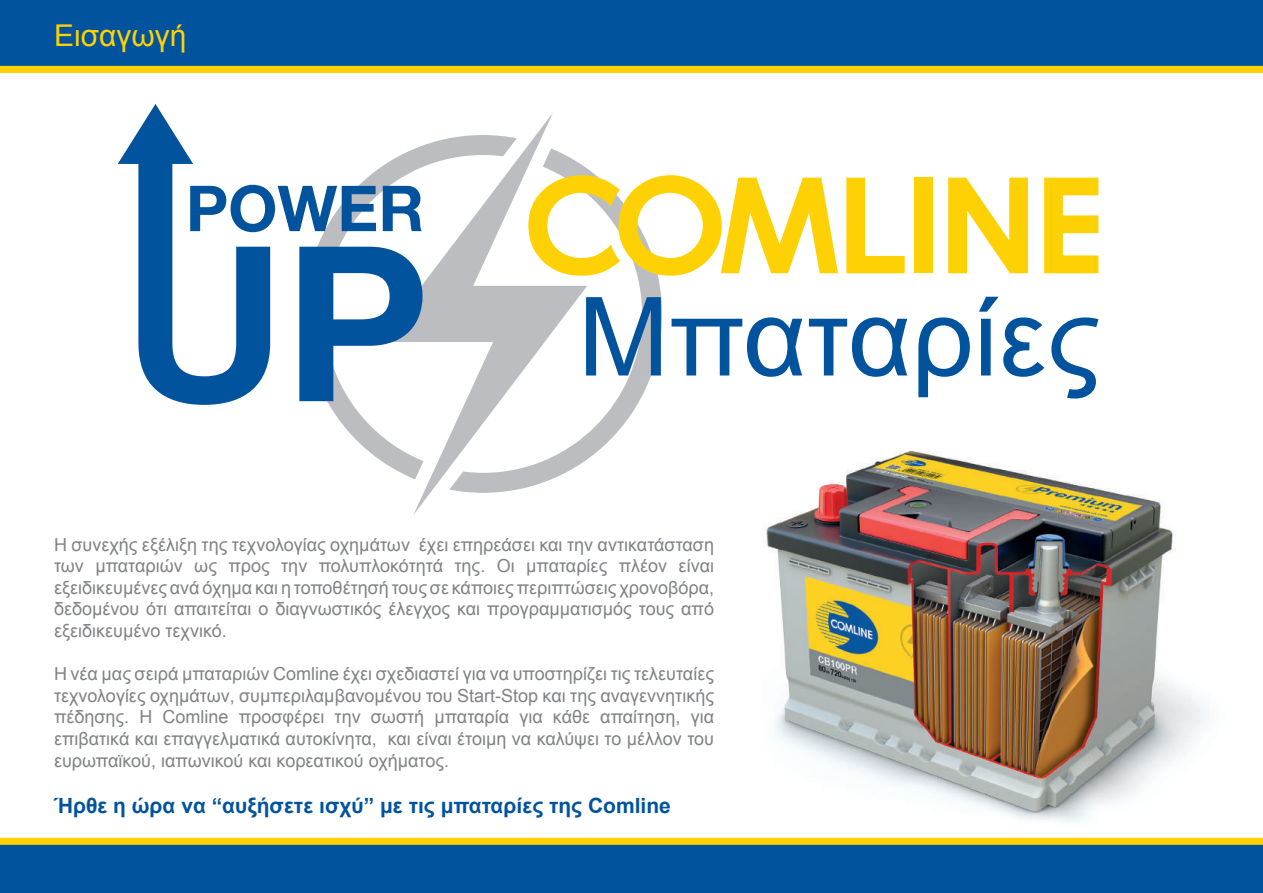
<style>
.page{position:relative;width:1263px;height:893px;background:#fff}
.page>*{position:absolute;margin:0;border:0;box-sizing:border-box;transform-origin:0 0}
.t1{font:30px "Arial";color:#fed105}
.t2{font:700 21px "Arial";color:#01539e}
.t3{font:18px/21.6px "Arial";color:#808285;text-align:justify}
</style>
<div class="page">
<img style="left:714px;top:451px;width:513px;height:387px">
<div style="left:0;top:841px;width:1263px;height:52px;background:#01539e"></div>
<div style="left:0;top:838px;width:1263px;height:7px;background:#fed105"></div>
<div style="left:0;top:0;width:1263px;height:69px;background:#01539e"></div>
<div style="left:0;top:66px;width:1263px;height:7px;background:#fed105"></div>
<svg style="left:587px;top:168px;width:75px;height:292px"></svg>
<svg style="left:304px;top:168px;width:75px;height:291px"></svg>
<svg style="left:379px;top:113px;width:208px;height:402px"></svg>
<svg style="left:846px;top:178px;width:59px;height:95px"></svg>
<div style="left:914px;top:178px;width:19px;height:95px;background:#fed105"></div>
<svg style="left:948px;top:178px;width:80px;height:95px"></svg>
<svg style="left:1044px;top:178px;width:54px;height:95px"></svg>
<svg style="left:528px;top:175px;width:310px;height:101px"></svg>
<svg style="left:270px;top:185px;width:106px;height:47px"></svg>
<svg style="left:383px;top:186px;width:39px;height:45px"></svg>
<svg style="left:299px;top:247px;width:123px;height:154px"></svg>
<svg style="left:118px;top:104px;width:152px;height:301px"></svg>
<svg style="left:586px;top:297px;width:75px;height:78px"></svg>
<svg style="left:671px;top:317px;width:131px;height:60px"></svg>
<svg style="left:809px;top:317px;width:98px;height:60px"></svg>
<svg style="left:918px;top:317px;width:52px;height:80px"></svg>
<svg style="left:979px;top:297px;width:65px;height:80px"></svg>
<svg style="left:1051px;top:317px;width:47px;height:82px"></svg>
<h1 class="t1" style="left:54px;top:16px;width:134px">Εισαγωγή</h1>
<p class="t3" style="left:54px;top:534px;width:662px">Η συνεχής εξέλιξη της τεχνολογίας οχημάτων έχει επηρεάσει και την αντικατάσταση των μπαταριών ως προς την πολυπλοκότητά της. Οι μπαταρίες πλέον είναι εξειδικευμένες ανά όχημα και η τοποθέτησή τους σε κάποιες περιπτώσεις χρονοβόρα, δεδομένου ότι απαιτείται ο διαγνωστικός έλεγχος και προγραμματισμός τους από εξειδικευμένο τεχνικό.</p>
<p class="t3" style="left:54px;top:663px;width:661px">Η νέα μας σειρά μπαταριών Comline έχει σχεδιαστεί για να υποστηρίζει τις τελευταίες τεχνολογίες οχημάτων, συμπεριλαμβανομένου του Start-Stop και της αναγεννητικής πέδησης. Η Comline προσφέρει την σωστή μπαταρία για κάθε απαίτηση, για επιβατικά και επαγγελματικά αυτοκίνητα, και είναι έτοιμη να καλύψει το μέλλον του ευρωπαϊκού, ιαπωνικού και κορεατικού οχήματος.</p>
<p class="t2" style="left:54px;top:792px;width:618px">Ήρθε η ώρα να “αυξήσετε ισχύ” με τις μπαταρίες της Comline</p>
</div>
